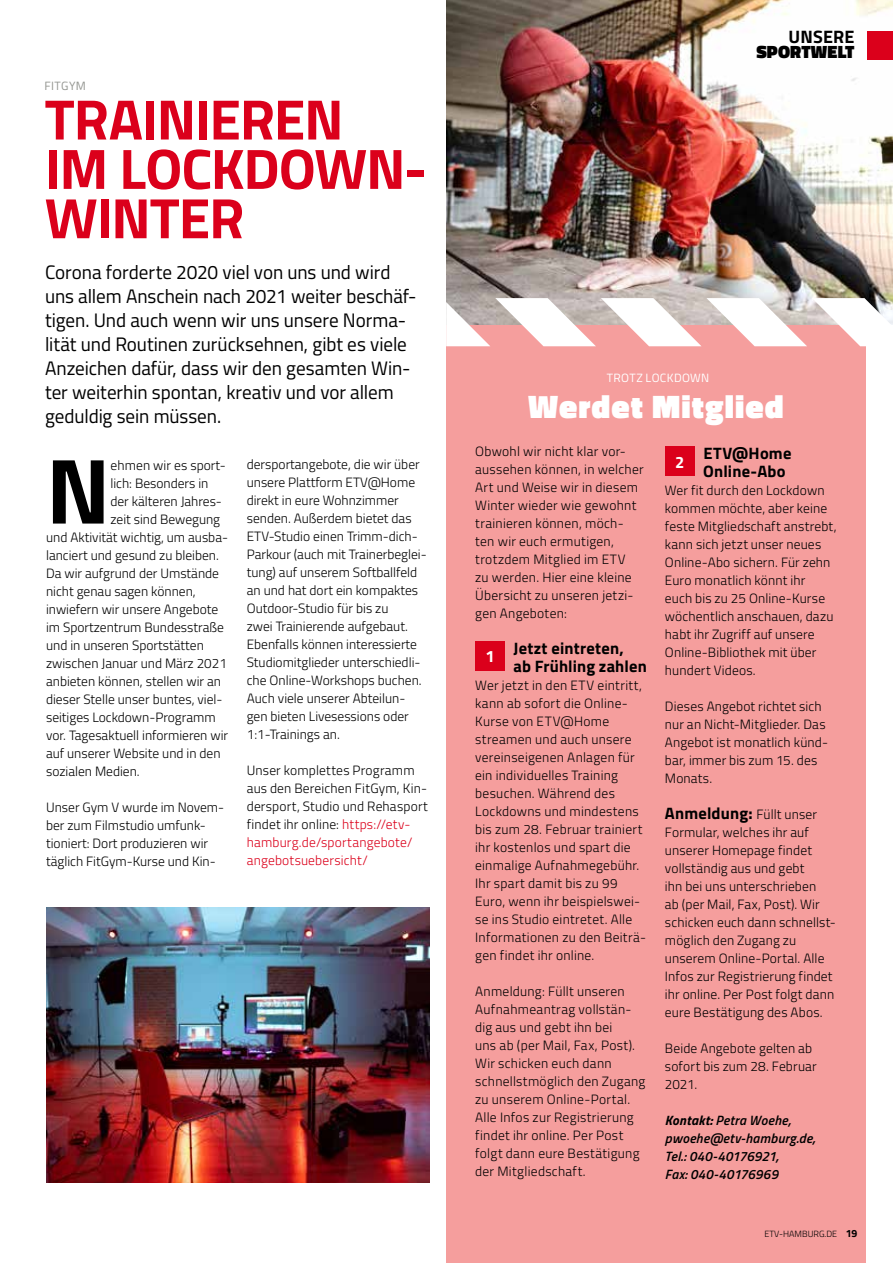
<style>
.page{position:relative;width:893px;height:1263px;background:#fff}
.page>*{position:absolute;margin:0;border:0;box-sizing:border-box;transform-origin:0 0}
.t1{font:700 92.85px "Titillium Web";color:#000}
.t2{font:700 57px/49.3px "Titillium Web";letter-spacing:-.02em;color:#db001b}
.t3{font:900 33px "Titillium Web";letter-spacing:.03em;color:#fff}
.t4{font:19.5px/24px "Titillium Web";letter-spacing:-.005em;color:#000}
.t5{font:900 18px "Titillium Web";letter-spacing:.01em;color:#000}
.t6{font:700 18px "Titillium Web";letter-spacing:.01em;color:#000}
.t7{font:700 16.5px/18px "Titillium Web";letter-spacing:.01em;color:#000}
.t8{font:700 16.5px "Titillium Web";color:#fff}
.t9{font:300 13.5px/18px "Titillium Web";letter-spacing:.01em;color:#000}
.t10{font:italic 600 13.5px/18px "Titillium Web";letter-spacing:.015em;color:#000}
.t11{font:12px "Titillium Web";letter-spacing:.03em;color:#fff}
.t12{font:12px "Titillium Web";letter-spacing:.035em;color:#949691}
.t13{font:300 9px "Titillium Web";color:#000}
.s1{color:#db001b}
.s2{font-weight:300;font-size:13.5px}
.s3{font-weight:700}
.s4{font-weight:700;font-size:10.5px}
</style>
<div class="page">
<div style="left:446px;top:72px;width:420px;height:1191px;background:#f59e9d"></div>
<div style="left:475px;top:641px;width:30px;height:30px;background:#db001b"></div>
<div style="left:665px;top:446px;width:30px;height:30px;background:#db001b"></div>
<img style="left:47px;top:907px;width:382px;height:275px">
<img style="left:446px;top:0;width:447px;height:298px">
<svg style="left:446px;top:298px;width:447px;height:48px"></svg>
<div style="left:867px;top:31px;width:26px;height:28px;background:#db001b"></div>
<p class="t12" style="left:44px;top:77px;width:43px">FITGYM</p>
<h2 class="t2" style="left:45px;top:92px;width:384px">TRAINIEREN<br>IM LOCKDOWN-<br>WINTER</h2>
<p class="t4" style="left:45px;top:259px;width:373px">Corona forderte 2020 viel von uns und wird uns allem Anschein nach 2021 weiter beschäf&shy;tigen. Und auch wenn wir uns unsere Norma&shy;lität und Routinen zurücksehnen, gibt es viele Anzeichen dafür, dass wir den gesamten Win&shy;ter weiterhin spontan, kreativ und vor allem geduldig sein müssen.</p>
<h1 class="t1" style="left:46px;top:420px;width:66px">N</h1>
<p class="t9" style="left:110px;top:455px;width:117px">ehmen wir es sport-</p>
<p class="t9" style="left:110px;top:473px;width:100px">lich: Besonders in</p>
<p class="t9" style="left:110px;top:491px;width:113px">der kälteren Jahres-</p>
<p class="t9" style="left:110px;top:509px;width:111px">zeit sind Bewegung</p>
<p class="t9" style="left:46px;top:527px;width:184px">und Aktivität wichtig, um ausba-</p>
<p class="t9" style="left:46px;top:545px;width:174px">lanciert und gesund zu bleiben.</p>
<p class="t9" style="left:46px;top:563px;width:175px">Da wir aufgrund der Umstände</p>
<p class="t9" style="left:46px;top:581px;width:151px">nicht genau sagen können,</p>
<p class="t9" style="left:46px;top:599px;width:174px">inwiefern wir unsere Angebote</p>
<p class="t9" style="left:46px;top:617px;width:179px">im Sportzentrum Bundesstraße</p>
<p class="t9" style="left:46px;top:635px;width:159px">und in unseren Sportstätten</p>
<p class="t9" style="left:46px;top:653px;width:182px">zwischen Januar und März 2021</p>
<p class="t9" style="left:46px;top:671px;width:176px">anbieten können, stellen wir an</p>
<p class="t9" style="left:46px;top:689px;width:178px">dieser Stelle unser buntes, viel-</p>
<p class="t9" style="left:46px;top:707px;width:171px">seitiges Lockdown-Programm</p>
<p class="t9" style="left:46px;top:725px;width:183px">vor. Tagesaktuell informieren wir</p>
<p class="t9" style="left:46px;top:743px;width:176px">auf unserer Website und in den</p>
<p class="t9" style="left:46px;top:761px;width:95px">sozialen Medien.</p>
<p class="t9" style="left:46px;top:797px;width:180px">Unser Gym V wurde im Novem&shy;ber zum Filmstudio umfunk&shy;tioniert: Dort produzieren wir täglich FitGym-Kurse und Kin-</p>
<p class="t9" style="left:247px;top:455px;width:181px">dersportangebote, die wir über unsere Plattform ETV@Home direkt in eure Wohnzimmer senden. Außerdem bietet das<br>ETV-Studio einen Trimm-dich-<br>Parkour (auch mit Trainerbeglei&shy;tung) auf unserem Softballfeld an und hat dort ein kompaktes<br>Outdoor-Studio für bis zu<br>zwei Trainierende aufgebaut.<br>Ebenfalls können interessierte<br>Studiomitglieder unterschiedli&shy;che Online-Workshops buchen.<br>Auch viele unserer Abteilun&shy;gen bieten Livesessions oder<br>1:1-Trainings an.</p>
<p class="t9" style="left:247px;top:761px;width:183px">Unser komplettes Programm aus den Bereichen FitGym, Kin&shy;dersport, Studio und Rehasport findet ihr online: <span class="s1">https://etv&shy;hamburg.de/sportangebote/ angebotsuebersicht/</span></p>
<h3 class="t6" style="left:788px;top:23px;width:68px">UNSERE</h3>
<h3 class="t5" style="left:756px;top:39px;width:100px">SPORTWELT</h3>
<p class="t11" style="left:607px;top:369px;width:104px">TROTZ LOCKDOWN</p>
<h3 class="t3" style="left:528px;top:382px;width:257px">Werdet Mitglied</h3>
<p class="t9" style="left:475px;top:441px;width:170px">Obwohl wir nicht klar vor&shy;aussehen können, in welcher<br>Art und Weise wir in diesem<br>Winter wieder wie gewohnt trainieren können, möch&shy;ten wir euch ermutigen, trotzdem Mitglied im ETV<br>zu werden. Hier eine kleine<br>Übersicht zu unseren jetzi&shy;gen Angeboten:</p>
<p class="t8" style="left:485px;top:644px;width:11px">1</p>
<p class="t7" style="left:513px;top:638px;width:135px">Jetzt eintreten,<br>ab Frühling zahlen</p>
<p class="t9" style="left:475px;top:675px;width:172px">Wer jetzt in den ETV eintritt, kann ab sofort die Online-<br>Kurse von ETV@Home streamen und auch unsere vereinseigenen Anlagen für ein individuelles Training besuchen. Während des<br>Lockdowns und mindestens bis zum 28. Februar trainiert ihr kostenlos und spart die einmalige Aufnahmegebühr.<br>Ihr spart damit bis zu 99<br>Euro, wenn ihr beispielswei&shy;se ins Studio eintretet. Alle<br>Informationen zu den Beiträ&shy;gen findet ihr online.</p>
<p class="t9" style="left:475px;top:981px;width:172px">Anmeldung: Füllt unseren<br>Aufnahmeantrag vollstän&shy;dig aus und gebt ihn bei<br>uns ab (per Mail, Fax, Post).<br>Wir schicken euch dann schnellstmöglich den Zugang zu unserem Online-Portal.<br>Alle Infos zur Registrierung findet ihr online. Per Post folgt dann eure Bestätigung der Mitgliedschaft.</p>
<p class="t8" style="left:675px;top:449px;width:11px">2</p>
<p class="t7" style="left:703px;top:443px;width:90px">ETV@Home<br>Online-Abo</p>
<p class="t9" style="left:665px;top:481px;width:173px">Wer fit durch den Lockdown kommen möchte, aber keine feste Mitgliedschaft anstrebt, kann sich jetzt unser neues<br>Online-Abo sichern. Für zehn<br>Euro monatlich könnt ihr<br>euch bis zu 25 Online-Kurse wöchentlich anschauen, dazu habt ihr Zugriff auf unsere<br>Online-Bibliothek mit über hundert Videos.</p>
<p class="t9" style="left:665px;top:697px;width:165px">Dieses Angebot richtet sich nur an Nicht-Mitglieder. Das<br>Angebot ist monatlich künd&shy;bar, immer bis zum 15. des<br>Monats.</p>
<p class="t7" style="left:665px;top:803px;width:154px">Anmeldung: <span class="s2">Füllt unser</span></p>
<p class="t9" style="left:665px;top:823px;width:172px">Formular, welches ihr auf unserer Homepage findet vollständig aus und gebt<br>ihn bei uns unterschrieben<br>ab (per Mail, Fax, Post). Wir schicken euch dann schnellst&shy;möglich den Zugang zu unserem Online-Portal. Alle<br>Infos zur Registrierung findet ihr online. Per Post folgt dann eure Bestätigung des Abos.</p>
<p class="t9" style="left:665px;top:1039px;width:153px">Beide Angebote gelten ab sofort bis zum 28. Februar<br>2021.</p>
<p class="t10" style="left:665px;top:1110px;width:152px"><span class="s3">Kontakt:</span> Petra Woehe, pwoehe@etv-hamburg.de,<br>Tel.: 040-40176921,<br>Fax: 040-40176969</p>
<p class="t13" style="left:765px;top:1227px;width:94px">ETV-HAMBURG.DE <span class="s4">19</span></p>
</div>
